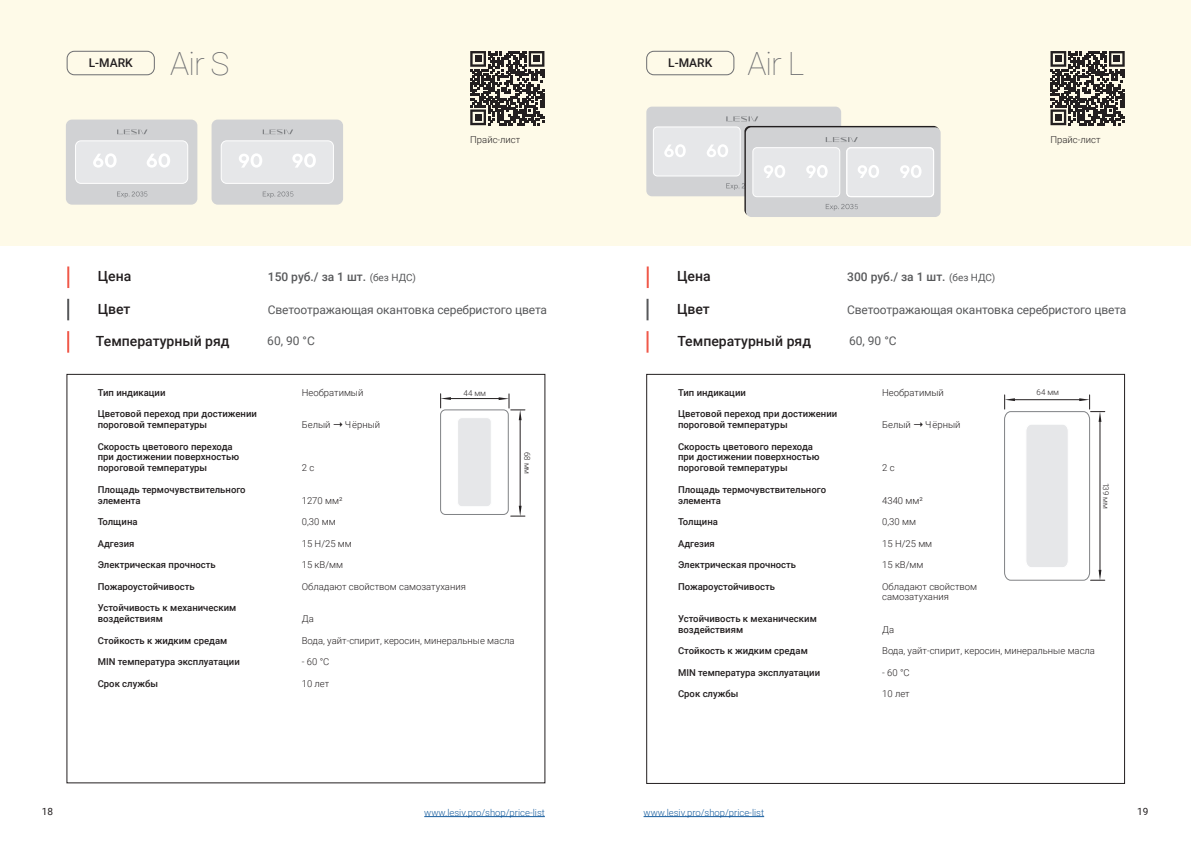
<style>
.page{position:relative;width:1191px;height:842px;background:#fff}
.page>*{position:absolute;margin:0;border:0;box-sizing:border-box;transform-origin:0 0}
.t1{font:100 32px "Roboto";letter-spacing:-.03em;color:#6c6d70}
.t2{font:500 14px "Roboto";color:#231f20}
.t3{font:12px "Roboto";letter-spacing:-.01em;color:#57585a}
.t4{font:500 12px "Roboto";color:#57585a}
.t5{font:500 12px "Roboto";color:#231f20}
.t6{font:10px "Roboto";color:#231f20}
.t7{font:500 9.5px/10.8px "Roboto";color:#231f20}
.t8{font:300 9.5px/10.8px "Roboto";color:#231f20}
.t9{font:300 9.5px "Roboto";color:#175d9e}
.t10{font:300 8px "Roboto";color:#231f20}
.s1{font-weight:400;font-size:10px}
</style>
<div class="page">
<div style="left:0;top:0;width:1191px;height:245px;background:#fefae8"></div>
<div style="left:67px;top:51px;width:88px;height:24px;border:1px solid #6c6d70;border-radius:7px"></div>
<div style="left:646px;top:51px;width:88px;height:24px;border:1px solid #6c6d70;border-radius:7px"></div>
<hr style="left:424px;top:816px;width:121px;height:1px;background:#175d9e">
<hr style="left:643px;top:816px;width:121px;height:1px;background:#175d9e">
<hr style="left:67px;top:266px;width:2px;height:22px;background:#f0594a">
<hr style="left:646px;top:266px;width:2px;height:22px;background:#f0594a">
<div style="left:66px;top:120px;width:131px;height:85px;background:#d1d2d4;border-radius:6px"></div>
<div style="left:76px;top:141px;width:112px;height:42px;background:#e6e7e9;border-radius:5px"></div>
<div style="left:75px;top:140px;width:113px;height:44px;border:1px solid #fff;border-radius:5px"></div>
<svg style="left:93px;top:153px;width:24px;height:15px"></svg>
<svg style="left:147px;top:153px;width:23px;height:15px"></svg>
<svg style="left:117px;top:129px;width:30px;height:5px"></svg>
<svg style="left:117px;top:191px;width:30px;height:7px"></svg>
<div style="left:211px;top:120px;width:132px;height:85px;background:#d1d2d4;border-radius:6px"></div>
<div style="left:221px;top:141px;width:112px;height:42px;background:#e6e7e9;border-radius:5px"></div>
<div style="left:221px;top:140px;width:113px;height:44px;border:1px solid #fff;border-radius:5px"></div>
<svg style="left:239px;top:153px;width:23px;height:15px"></svg>
<svg style="left:292px;top:153px;width:24px;height:15px"></svg>
<svg style="left:263px;top:129px;width:30px;height:5px"></svg>
<svg style="left:263px;top:191px;width:30px;height:7px"></svg>
<div style="left:646px;top:107px;width:195px;height:89px;background:#d1d2d4;border-radius:6px"></div>
<div style="left:653px;top:127px;width:87px;height:49px;background:#e6e7e9;border-radius:4px"></div>
<div style="left:653px;top:127px;width:87px;height:49px;border:1px solid #fff;border-radius:4px"></div>
<svg style="left:664px;top:144px;width:21px;height:13px"></svg>
<svg style="left:707px;top:144px;width:21px;height:13px"></svg>
<svg style="left:726px;top:116px;width:32px;height:5px"></svg>
<svg style="left:726px;top:183px;width:18px;height:7px"></svg>
<hr style="left:67px;top:331px;width:2px;height:22px;background:#f0594a">
<hr style="left:646px;top:331px;width:2px;height:22px;background:#f0594a">
<hr style="left:67px;top:299px;width:2px;height:21px;background:#57585a">
<hr style="left:646px;top:299px;width:2px;height:21px;background:#57585a">
<div style="left:440px;top:410px;width:68px;height:105px;border:1px solid #808285;border-radius:5px"></div>
<div style="left:457px;top:418px;width:34px;height:89px;background:#e6e7e9;border-radius:4px"></div>
<div style="left:457px;top:417px;width:34px;height:90px;border:1px solid #fff;border-radius:4px"></div>
<svg style="left:511px;top:506px;width:14px;height:11px"></svg>
<hr style="left:520px;top:420px;width:1px;height:88px;background:#231f20">
<svg style="left:498px;top:394px;width:27px;height:26px"></svg>
<hr style="left:451px;top:398px;width:51px;height:1px;background:#231f20">
<svg style="left:440px;top:394px;width:11px;height:14px"></svg>
<svg style="left:1004px;top:395px;width:100px;height:186px"></svg>
<svg style="left:744px;top:126px;width:195px;height:90px"></svg>
<div style="left:746px;top:127px;width:194px;height:90px;background:#d1d2d4;border-radius:6px"></div>
<div style="left:753px;top:148px;width:86px;height:49px;background:#e6e7e9;border-radius:4px"></div>
<div style="left:752px;top:147px;width:88px;height:50px;border:1px solid #fff;border-radius:4px"></div>
<div style="left:846px;top:148px;width:87px;height:49px;background:#e6e7e9;border-radius:4px"></div>
<div style="left:846px;top:147px;width:88px;height:50px;border:1px solid #fff;border-radius:4px"></div>
<div style="left:846px;top:148px;width:87px;height:49px;border:1px solid #fff;border-radius:4px"></div>
<svg style="left:764px;top:165px;width:21px;height:13px"></svg>
<svg style="left:806px;top:165px;width:21px;height:13px"></svg>
<svg style="left:858px;top:165px;width:21px;height:13px"></svg>
<svg style="left:900px;top:165px;width:21px;height:13px"></svg>
<svg style="left:800px;top:137px;width:57px;height:20px"></svg>
<svg style="left:825px;top:204px;width:33px;height:7px"></svg>
<svg style="left:470px;top:51px;width:74px;height:74px"></svg>
<div style="left:533px;top:56px;width:7px;height:6px;background:#231f20"></div>
<div style="left:475px;top:114px;width:6px;height:7px;background:#231f20"></div>
<svg style="left:1050px;top:51px;width:74px;height:74px"></svg>
<div style="left:1113px;top:56px;width:7px;height:6px;background:#231f20"></div>
<div style="left:1055px;top:114px;width:6px;height:7px;background:#231f20"></div>
<h1 class="t1" style="left:170px;top:41px;width:61px">Air S</h1>
<h1 class="t1" style="left:747px;top:41px;width:58px">Air L</h1>
<p class="t5" style="left:89px;top:55px;width:46px">L-MARK</p>
<p class="t5" style="left:668px;top:55px;width:46px">L-MARK</p>
<p class="t8" style="left:470px;top:133px;width:52px">Прайс-лист</p>
<p class="t8" style="left:1050px;top:133px;width:52px">Прайс-лист</p>
<h2 class="t2" style="left:98px;top:266px;width:35px">Цена</h2>
<p class="t4" style="left:268px;top:268px;width:150px">150 руб./ за 1 шт. <span class="s1">(без НДС)</span></p>
<h2 class="t2" style="left:677px;top:266px;width:35px">Цена</h2>
<p class="t4" style="left:847px;top:268px;width:150px">300 руб./ за 1 шт. <span class="s1">(без НДС)</span></p>
<h2 class="t2" style="left:98px;top:299px;width:34px">Цвет</h2>
<p class="t3" style="left:268px;top:301px;width:281px">Светоотражающая окантовка серебристого цвета</p>
<h2 class="t2" style="left:677px;top:299px;width:34px">Цвет</h2>
<p class="t3" style="left:847px;top:301px;width:281px">Светоотражающая окантовка серебристого цвета</p>
<h2 class="t2" style="left:96px;top:331px;width:135px">Температурный ряд</h2>
<p class="t3" style="left:267px;top:333px;width:49px">60, 90 °С</p>
<h2 class="t2" style="left:677px;top:331px;width:135px">Температурный ряд</h2>
<p class="t3" style="left:849px;top:333px;width:49px">60, 90 °С</p>
<p class="t7" style="left:98px;top:387px;width:69px">Тип индикации</p>
<p class="t8" style="left:302px;top:387px;width:63px">Необратимый</p>
<p class="t7" style="left:98px;top:408px;width:161px">Цветовой переход при достижении пороговой температуры</p>
<p class="t8" style="left:302px;top:419px;width:30px">Белый</p>
<p class="t8" style="left:345px;top:419px;width:37px">Чёрный</p>
<p class="t7" style="left:98px;top:440px;width:143px">Скорость цветового перехода при достижении поверхностью пороговой температуры</p>
<p class="t7" style="left:678px;top:387px;width:69px">Тип индикации</p>
<p class="t8" style="left:882px;top:387px;width:63px">Необратимый</p>
<p class="t7" style="left:678px;top:408px;width:161px">Цветовой переход при достижении пороговой температуры</p>
<p class="t8" style="left:882px;top:419px;width:30px">Белый</p>
<p class="t8" style="left:925px;top:419px;width:37px">Чёрный</p>
<p class="t7" style="left:678px;top:440px;width:143px">Скорость цветового перехода при достижении поверхностью пороговой температуры</p>
<p class="t10" style="left:1036px;top:387px;width:24px">64 мм</p>
<p class="t10" style="left:463px;top:387px;width:24px">44 мм</p>
<p class="t10" style="left:533px;top:452px;width:24px;rotate:90deg">68 мм</p>
<p class="t8" style="left:302px;top:462px;width:14px">2 с</p>
<p class="t8" style="left:882px;top:462px;width:14px">2 с</p>
<p class="t7" style="left:98px;top:484px;width:149px">Площадь термочувствительного элемента</p>
<p class="t8" style="left:302px;top:494px;width:42px">1270 мм²</p>
<p class="t7" style="left:98px;top:516px;width:41px">Толщина</p>
<p class="t8" style="left:302px;top:516px;width:35px">0,30 мм</p>
<p class="t7" style="left:98px;top:537px;width:38px">Адгезия</p>
<p class="t8" style="left:302px;top:537px;width:52px">15 Н/25 мм</p>
<p class="t7" style="left:98px;top:559px;width:120px">Электрическая прочность</p>
<p class="t8" style="left:302px;top:559px;width:43px">15 кВ/мм</p>
<p class="t7" style="left:98px;top:580px;width:98px">Пожароустойчивость</p>
<p class="t8" style="left:302px;top:580px;width:166px">Обладают свойством самозатухания</p>
<p class="t7" style="left:98px;top:602px;width:140px">Устойчивость к механическим воздействиям</p>
<p class="t8" style="left:302px;top:613px;width:13px">Да</p>
<p class="t7" style="left:98px;top:634px;width:131px">Стойкость к жидким средам</p>
<p class="t8" style="left:302px;top:634px;width:214px">Вода, уайт-спирит, керосин, минеральные масла</p>
<p class="t7" style="left:98px;top:656px;width:144px">MIN температура эксплуатации</p>
<p class="t8" style="left:302px;top:656px;width:29px">- 60 °С</p>
<p class="t7" style="left:98px;top:677px;width:62px">Срок службы</p>
<p class="t8" style="left:302px;top:677px;width:29px">10 лет</p>
<p class="t7" style="left:678px;top:484px;width:149px">Площадь термочувствительного элемента</p>
<p class="t8" style="left:882px;top:494px;width:42px">4340 мм²</p>
<p class="t7" style="left:678px;top:516px;width:41px">Толщина</p>
<p class="t8" style="left:882px;top:516px;width:35px">0,30 мм</p>
<p class="t7" style="left:678px;top:537px;width:38px">Адгезия</p>
<p class="t8" style="left:882px;top:537px;width:52px">15 Н/25 мм</p>
<p class="t7" style="left:678px;top:559px;width:120px">Электрическая прочность</p>
<p class="t8" style="left:882px;top:559px;width:43px">15 кВ/мм</p>
<p class="t7" style="left:678px;top:580px;width:98px">Пожароустойчивость</p>
<p class="t8" style="left:882px;top:580px;width:97px">Обладают свойством самозатухания</p>
<p class="t7" style="left:678px;top:613px;width:140px">Устойчивость к механическим воздействиям</p>
<p class="t8" style="left:882px;top:624px;width:13px">Да</p>
<p class="t7" style="left:678px;top:645px;width:131px">Стойкость к жидким средам</p>
<p class="t8" style="left:882px;top:645px;width:214px">Вода, уайт-спирит, керосин, минеральные масла</p>
<p class="t7" style="left:678px;top:667px;width:144px">MIN температура эксплуатации</p>
<p class="t8" style="left:882px;top:667px;width:29px">- 60 °С</p>
<p class="t7" style="left:678px;top:688px;width:62px">Срок службы</p>
<p class="t8" style="left:882px;top:688px;width:29px">10 лет</p>
<p class="t10" style="left:1111px;top:483px;width:28px;rotate:90deg">139 мм</p>
<p class="t6" style="left:42px;top:804px;width:13px">18</p>
<p class="t6" style="left:1137px;top:804px;width:13px">19</p>
<p class="t9" style="left:424px;top:806px;width:122px">www.lesiv.pro/shop/price-list</p>
<p class="t9" style="left:643px;top:806px;width:122px">www.lesiv.pro/shop/price-list</p>
</div>
